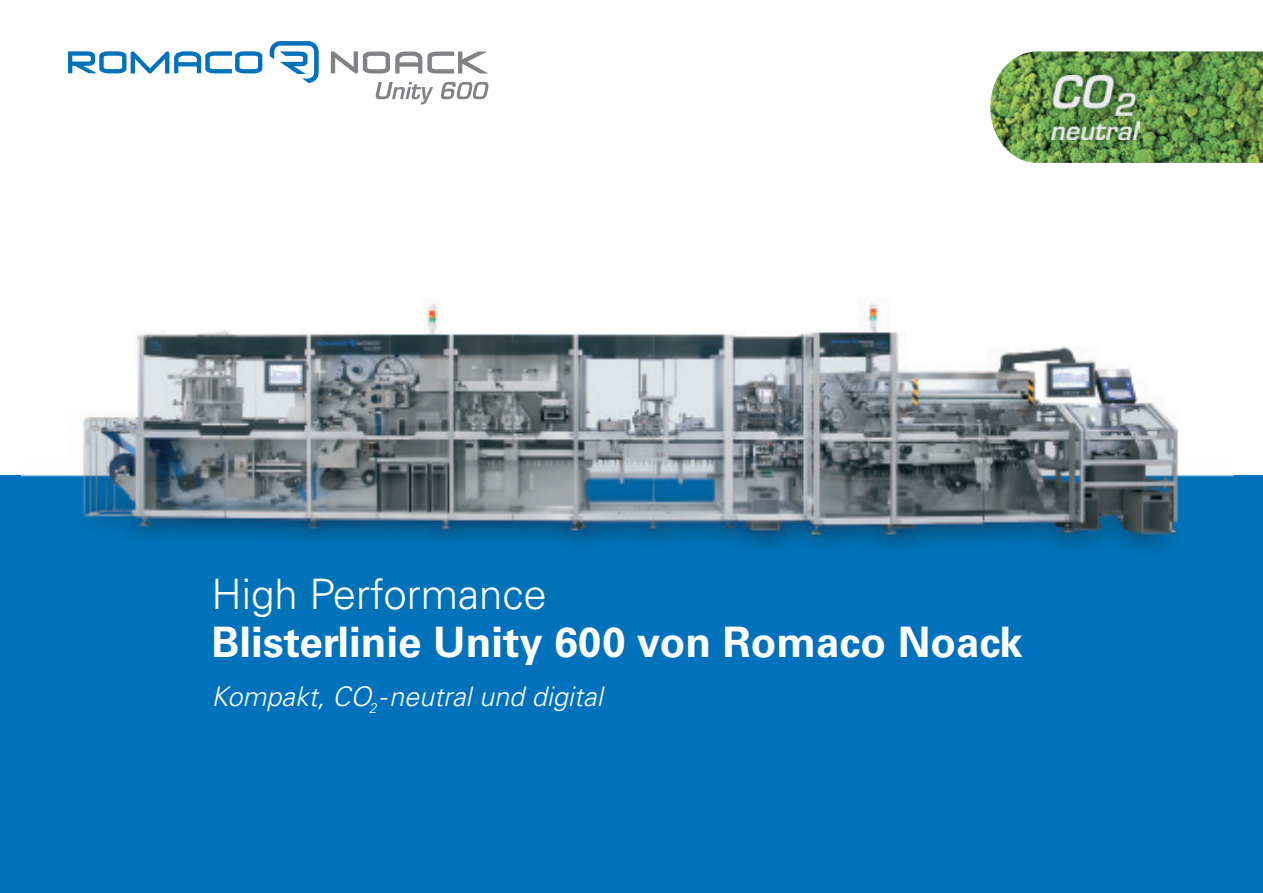
<style>
.page{position:relative;width:1263px;height:893px;background:#fff}
.page>*{position:absolute;margin:0;border:0;box-sizing:border-box;transform-origin:0 0}
.t1{font:700 42px "Univers LT Std";color:#fff}
.t2{font:300 42px "Univers LT Std";color:#fff}
.t3{font:italic 300 27px "Univers LT Std";color:#fff}
</style>
<div class="page">
<div style="left:0;top:476px;width:1263px;height:417px;background:#0072bc"></div>
<img style="left:21px;top:299px;width:1212px;height:254px">
<svg style="left:68px;top:51px;width:194px;height:23px"></svg>
<svg style="left:270px;top:41px;width:49px;height:42px"></svg>
<svg style="left:331px;top:51px;width:157px;height:23px"></svg>
<svg style="left:376px;top:82px;width:57px;height:22px"></svg>
<svg style="left:441px;top:82px;width:47px;height:17px"></svg>
<img style="left:990px;top:51px;width:273px;height:112px">
<div style="left:1045px;top:68px;width:101px;height:78px;background:#093612;opacity:.8"></div>
<img style="left:1051px;top:75px;width:88px;height:64px">
<p class="t2" style="left:212px;top:568px;width:337px">High Performance</p>
<p class="t1" style="left:212px;top:617px;width:813px">Blisterlinie Unity 600 von Romaco Noack</p>
<p class="t3" style="left:212px;top:680px;width:393px">Kompakt, CO<sub>2</sub> -neutral und digital</p>
</div>
